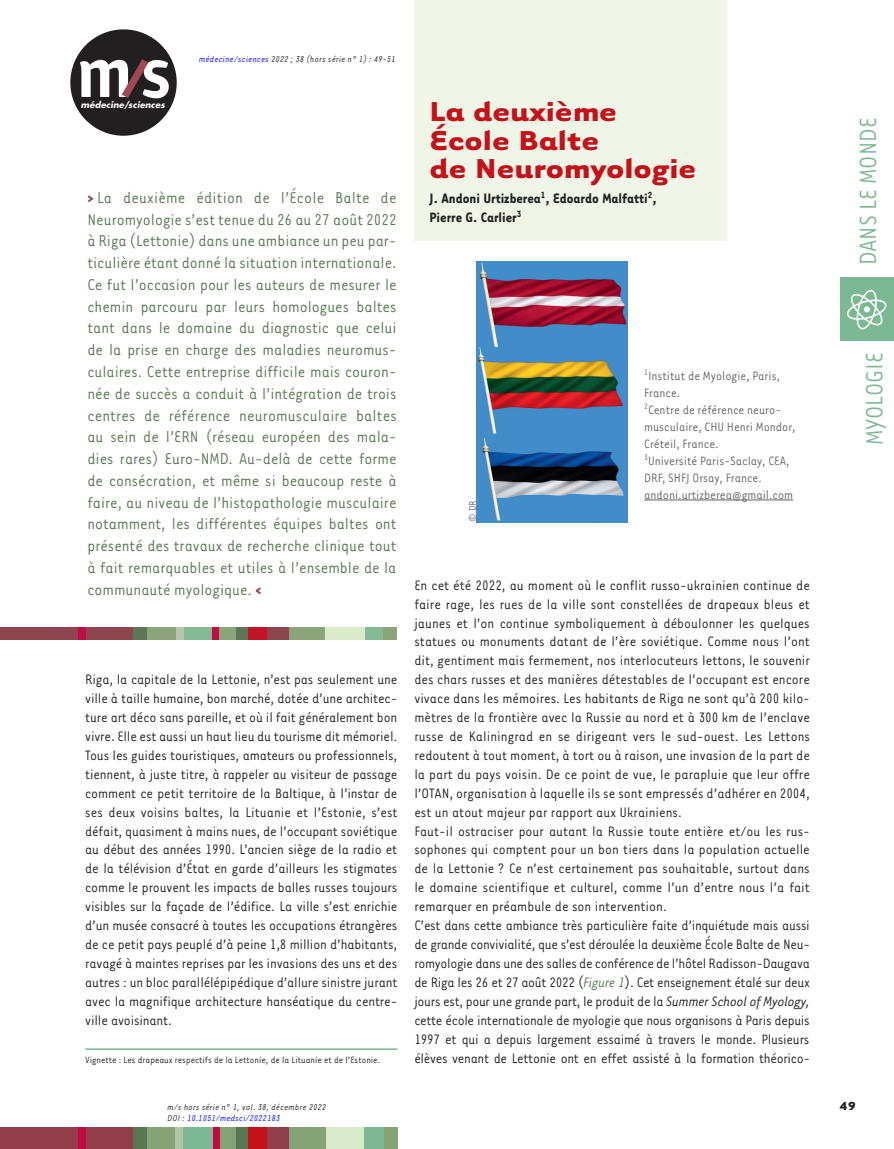
<style>
.page{position:relative;width:894px;height:1149px;background:#fff}
.page>*{position:absolute;margin:0;border:0;box-sizing:border-box;transform-origin:0 0}
.t1{font:700 31.5px/28.2px "Tarzana Wide";color:#c4121a}
.t2{font:27px "Tarzana Narrow";color:#7db894}
.t3{font:18px/21.8px "Tarzana Narrow";color:#5a7755;text-align:justify}
.t4{font:15.75px/18.9px "Tarzana Narrow";color:#231f20;text-align:justify}
.t5{font:700 15.75px/18.9px "Tarzana Narrow";color:#231f20}
.t6{font:13.95px/17px "Tarzana Narrow";color:#636366}
.t7{font:700 13.5px "Tarzana Wide";color:#231f20}
.t8{font:11.25px "Tarzana Narrow";color:#636366}
.t9{font:10.5px "Tarzana Narrow";color:#231f20}
.t10{font:italic 9.75px/11.7px "Tarzana Narrow";letter-spacing:.025em;color:#231f20}
.t11{font:italic 700 8.55px "Futura";letter-spacing:.01em;color:#fff}
.s1{color:#00f}
.s2{font-weight:700;color:#913f4b}
.s3{font-style:italic;color:#5a7755}
.s4{font-style:italic}
</style>
<div class="page">
<div style="left:70px;top:29px;width:107px;height:107px;background:#231f20;border-radius:50%"></div>
<svg style="left:80px;top:60px;width:89px;height:38px"></svg>
<div style="left:0;top:1127px;width:134px;height:21px;background:#913f4b"></div>
<div style="left:235px;top:1127px;width:13px;height:21px;background:#5a7755"></div>
<div style="left:78px;top:1127px;width:7px;height:21px;background:#c40941"></div>
<div style="left:133px;top:1127px;width:22px;height:21px;background:#5a7755"></div>
<div style="left:147px;top:1127px;width:30px;height:21px;background:#86a375"></div>
<div style="left:175px;top:1127px;width:9px;height:21px;background:#b3c3aa"></div>
<div style="left:183px;top:1127px;width:30px;height:21px;background:#7db894"></div>
<div style="left:217px;top:1127px;width:19px;height:21px;background:#86a375"></div>
<div style="left:213px;top:1127px;width:6px;height:21px;background:#c40941"></div>
<div style="left:248px;top:1127px;width:27px;height:21px;background:#c4121a"></div>
<div style="left:287px;top:1127px;width:39px;height:21px;background:#86a375"></div>
<div style="left:267px;top:1127px;width:21px;height:21px;background:#913f4b"></div>
<div style="left:326px;top:1127px;width:38px;height:21px;background:#d9eaca"></div>
<div style="left:364px;top:1127px;width:20px;height:21px;background:#7db894"></div>
<div style="left:383px;top:1127px;width:14px;height:21px;background:#86a375"></div>
<div style="left:840px;top:277px;width:53px;height:63px;background:#7db894"></div>
<svg style="left:847px;top:290px;width:39px;height:39px"></svg>
<div style="left:414px;top:0;width:312px;height:240px;background:#eff6e8"></div>
<img style="left:476px;top:262px;width:151px;height:260px">
<hr style="left:644px;top:499px;width:148px;height:1px;background:#636366">
<hr style="left:85px;top:1048px;width:312px;height:1px;background:#7db894">
<div style="left:0;top:627px;width:134px;height:12px;background:#8d454f"></div>
<div style="left:133px;top:627px;width:17px;height:12px;background:#5f7659"></div>
<div style="left:235px;top:627px;width:13px;height:12px;background:#5f7659"></div>
<div style="left:147px;top:627px;width:29px;height:12px;background:#8ba479"></div>
<div style="left:181px;top:627px;width:32px;height:12px;background:#84ba95"></div>
<div style="left:364px;top:627px;width:20px;height:12px;background:#84ba95"></div>
<div style="left:217px;top:627px;width:19px;height:12px;background:#8ba479"></div>
<div style="left:383px;top:627px;width:14px;height:12px;background:#8ba479"></div>
<div style="left:287px;top:627px;width:38px;height:12px;background:#8ba479"></div>
<div style="left:325px;top:627px;width:39px;height:12px;background:#daebcb"></div>
<div style="left:176px;top:627px;width:7px;height:12px;background:#b6c4ad"></div>
<div style="left:78px;top:627px;width:7px;height:12px;background:#c10d45"></div>
<div style="left:213px;top:627px;width:6px;height:12px;background:#c10d45"></div>
<div style="left:248px;top:627px;width:27px;height:12px;background:#c11527"></div>
<div style="left:267px;top:627px;width:21px;height:12px;background:#8d454f"></div>
<p class="t11" style="left:81px;top:99px;width:85px">médecine/sciences</p>
<p class="t10" style="left:199px;top:53px;width:198px"><span class="s1">médecine/sciences</span> 2022 ; 38 (hors série n° 1) : 49-51</p>
<p class="t3" style="left:87px;top:186px;width:310px"><span class="s2">&gt;</span> La deuxième édition de l’École Balte de Neuromyologie s’est tenue du 26 au 27 août 2022 à Riga (Lettonie) dans une ambiance un peu par&shy;ticulière étant donné la situation internationale.<br>Ce fut l’occasion pour les auteurs de mesurer le chemin parcouru par leurs homologues baltes tant dans le domaine du diagnostic que celui de la prise en charge des maladies neuromus&shy;culaires. Cette entreprise difficile mais couron&shy;née de succès a conduit à l’intégration de trois centres de référence neuromusculaire baltes au sein de l’ERN (réseau européen des mala&shy;dies rares) Euro-NMD. Au-delà de cette forme de consécration, et même si beaucoup reste à faire, au niveau de l’histopathologie musculaire notamment, les différentes équipes baltes ont présenté des travaux de recherche clinique tout à fait remarquables et utiles à l’ensemble de la communauté myologique. <span class="s2">&lt;</span></p>
<p class="t4" style="left:85px;top:669px;width:314px">Riga, la capitale de la Lettonie, n’est pas seulement une ville à taille humaine, bon marché, dotée d’une architec&shy;ture art déco sans pareille, et où il fait généralement bon vivre. Elle est aussi un haut lieu du tourisme dit mémoriel.<br>Tous les guides touristiques, amateurs ou professionnels, tiennent, à juste titre, à rappeler au visiteur de passage comment ce petit territoire de la Baltique, à l’instar de ses deux voisins baltes, la Lituanie et l’Estonie, s’est défait, quasiment à mains nues, de l’occupant soviétique au début des années 1990. L’ancien siège de la radio et de la télévision d’État en garde d’ailleurs les stigmates comme le prouvent les impacts de balles russes toujours visibles sur la façade de l’édifice. La ville s’est enrichie d’un musée consacré à toutes les occupations étrangères de ce petit pays peuplé d’à peine 1,8 million d’habitants, ravagé à maintes reprises par les invasions des uns et des autres : un bloc parallélépipédique d’allure sinistre jurant avec la magnifique architecture hanséatique du centre&shy;ville avoisinant.</p>
<p class="t9" style="left:85px;top:1052px;width:296px">Vignette : Les drapeaux respectifs de la Lettonie, de la Lituanie et de l’Estonie.</p>
<p class="t10" style="left:167px;top:1100px;width:160px">m/s hors série n° 1, vol. 38, décembre 2022<br>DOI : <span class="s1">10.1051/medsci/2022183</span></p>
<h1 class="t1" style="left:429px;top:96px;width:268px">La deuxième<br>École Balte<br>de Neuromyologie</h1>
<p class="t5" style="left:429px;top:188px;width:228px">J. Andoni Urtizberea<sup>1</sup>, Edoardo Malfatti<sup>2</sup>,<br>Pierre G. Carlier<sup>3</sup></p>
<p class="t8" style="left:465px;top:522px;width:23px;rotate:-90deg">© DR</p>
<p class="t6" style="left:644px;top:366px;width:153px"><sup>1</sup>Institut de Myologie, Paris,<br>France.<br><sup>2</sup>Centre de référence neuro&shy;musculaire, CHU Henri Mondor,<br>Créteil, France.<br><sup>3</sup>Université Paris-Saclay, CEA,<br>DRF, SHFJ Orsay, France. andoni.urtizberea@gmail.com</p>
<p class="t4" style="left:414px;top:574px;width:397px;text-align:left">En cet été 2022, au moment où le conflit russo-ukrainien continue de faire rage, les rues de la ville sont constellées de drapeaux bleus et jaunes et l’on continue symboliquement à déboulonner les quelques statues ou monuments datant de l’ère soviétique. Comme nous l’ont dit, gentiment mais fermement, nos interlocuteurs lettons, le souvenir des chars russes et des manières détestables de l’occupant est encore vivace dans les mémoires. Les habitants de Riga ne sont qu’à 200 kilo&shy;mètres de la frontière avec la Russie au nord et à 300 km de l’enclave russe de Kaliningrad en se dirigeant vers le sud-ouest. Les Lettons redoutent à tout moment, à tort ou à raison, une invasion de la part de la part du pays voisin. De ce point de vue, le parapluie que leur offre l’OTAN, organisation à laquelle ils se sont empressés d’adhérer en 2004, est un atout majeur par rapport aux Ukrainiens.<br>Faut-il ostraciser pour autant la Russie toute entière et/ou les rus&shy;sophones qui comptent pour un bon tiers dans la population actuelle de la Lettonie ? Ce n’est certainement pas souhaitable, surtout dans le domaine scientifique et culturel, comme l’un d’entre nous l’a fait remarquer en préambule de son intervention.<br>C’est dans cette ambiance très particulière faite d’inquiétude mais aussi de grande convivialité, que s’est déroulée la deuxième École Balte de Neu&shy;romyologie dans une des salles de conférence de l’hôtel Radisson-Daugava de Riga les 26 et 27 août 2022 (<span class="s3">Figure 1</span>). Cet enseignement étalé sur deux jours est, pour une grande part, le produit de la <span class="s4">Summer School of Myology, </span>cette école internationale de myologie que nous organisons à Paris depuis 1997 et qui a depuis largement essaimé à travers le monde. Plusieurs élèves venant de Lettonie ont en effet assisté à la formation théorico-</p>
<h2 class="t2" style="left:851px;top:265px;width:149px;rotate:-90deg">DANS LE MONDE</h2>
<h2 class="t2" style="left:857px;top:445px;width:94px;rotate:-90deg">MYOLOGIE</h2>
<p class="t7" style="left:839px;top:1097px;width:18px">49</p>
</div>
